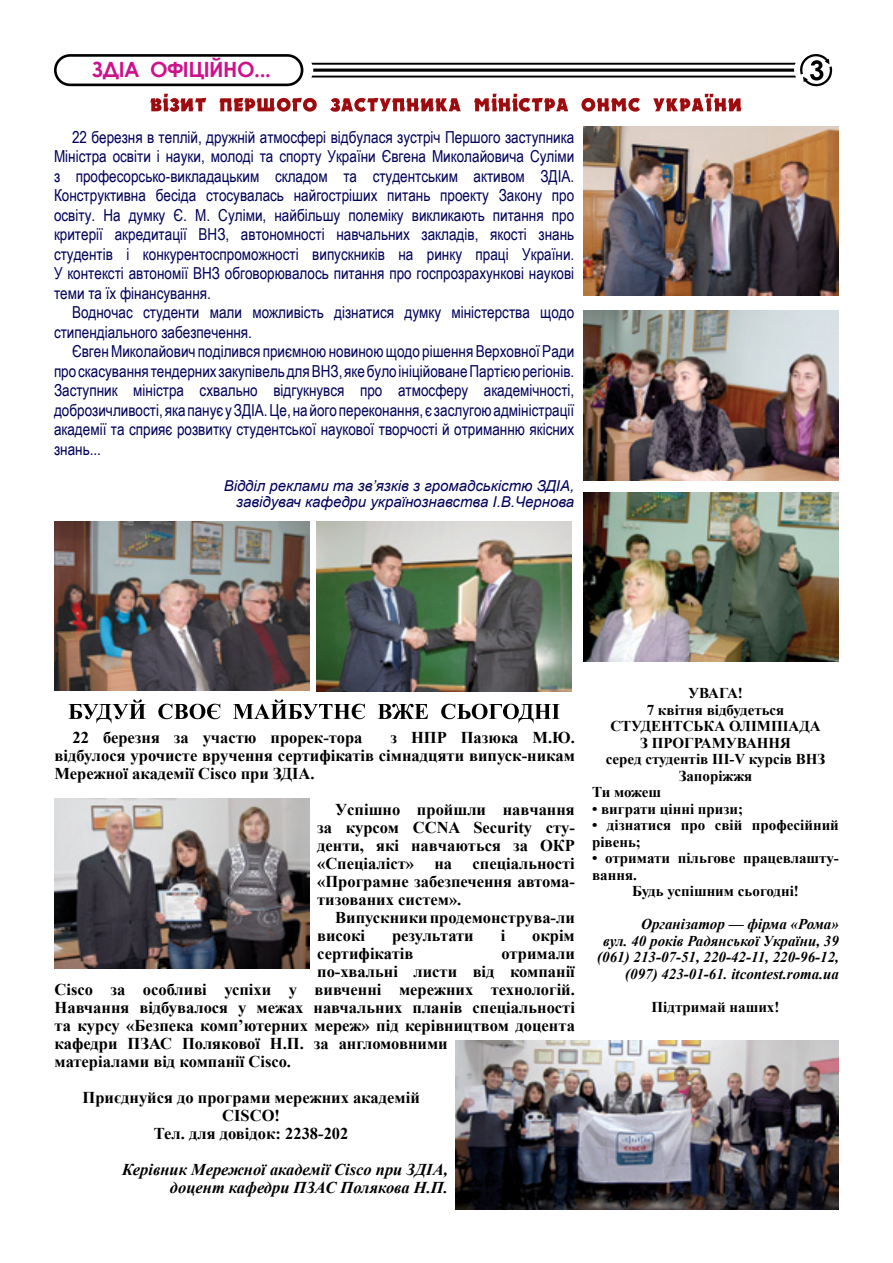
<style>
.page{position:relative;width:893px;height:1263px;background:#fff}
.page>*{position:absolute;margin:0;border:0;box-sizing:border-box;transform-origin:0 0}
.t1{font:700 21px "Century Gothic";letter-spacing:-.02em;color:#ce128c}
.t2{font:16.5px/19.5px "Arial Narrow";color:#000059;text-align:justify}
.t3{font:700 16.5px/18px "Times New Roman";color:#000;text-align:justify}
.t4{font:italic 700 16.5px/18px "Times New Roman";color:#000;text-align:right}
.t5{font:700 15px/16.5px "Times New Roman";color:#000}
.t6{font:italic 700 15px/16.5px "Times New Roman";color:#000;text-align:right}
.t7{font:italic 15px/16.5px "Arial";color:#000059;text-align:right}
</style>
<div class="page">
<svg style="left:54px;top:54px;width:249px;height:32px"></svg>
<svg style="left:311px;top:54px;width:521px;height:32px"></svg>
<img style="left:583px;top:126px;width:256px;height:170px">
<img style="left:316px;top:521px;width:255px;height:170px">
<img style="left:54px;top:521px;width:255px;height:170px">
<img style="left:583px;top:311px;width:256px;height:169px">
<img style="left:583px;top:492px;width:256px;height:169px">
<img style="left:54px;top:798px;width:255px;height:170px">
<img style="left:455px;top:1040px;width:383px;height:169px">
<svg style="left:68px;top:699px;width:492px;height:24px"></svg>
<svg style="left:150px;top:94px;width:591px;height:18px"></svg>
<p class="t1" style="left:92px;top:54px;width:180px">ЗДІА ОФІЦІЙНО...</p>
<p class="t2" style="left:54px;top:126px;width:522px;text-indent:18px">22 березня в теплій, дружній атмосфері відбулася зустріч Першого заступника Міністра освіти і науки, молоді та спорту України Євгена Миколайовича Суліми з професорсько-викладацьким складом та студентським активом ЗДІА.<br>Конструктивна бесіда стосувалась найгостріших питань проекту Закону про освіту. На думку Є. М. Суліми, найбільшу полеміку викликають питання про критерії акредитації ВНЗ, автономності навчальних закладів, якості знань студентів і конкурентоспроможності випускників на ринку праці України.<br>У контексті автономії ВНЗ обговорювалось питання про госпрозрахункові наукові теми та їх фінансування.</p>
<p class="t2" style="left:54px;top:302px;width:522px;text-indent:18px">Водночас студенти мали можливість дізнатися думку міністерства щодо стипендіального забезпечення.</p>
<p class="t2" style="left:54px;top:341px;width:522px;text-indent:18px">Євген Миколайович поділився приємною новиною щодо рішення Верховної Ради про скасування тендерних закупівель для ВНЗ, яке було ініційоване Партією регіонів.<br>Заступник міністра схвально відгукнувся про атмосферу академічності, доброзичливості, яка панує у ЗДІА. Це, на його переконання, є заслугою адміністрації академії та сприяє розвитку студентської наукової творчості й отриманню якісних знань...</p>
<p class="t7" style="left:224px;top:477px;width:352px">Відділ реклами та зв’язків з громадськістю ЗДІА, завідувач кафедри українознавства І.В.Чернова</p>
<p class="t3" style="left:55px;top:727px;width:522px;text-indent:336px">з НПР Пазюка М.Ю. відбулося урочисте вручення сертифікатів сімнадцяти випуск-никам Мережної академії Cisco при ЗДІА.</p>
<p class="t3" style="left:317px;top:799px;width:259px;text-indent:18px">Успішно пройшли навчання за курсом CCNA Security сту&shy;денти, які навчаються за ОКР «Спеціаліст» на спеціальності «Програмне забезпечення автома&shy;тизованих систем».</p>
<p class="t3" style="left:317px;top:908px;width:259px;text-indent:18px">Випускники продемонструва-ли високі</p>
<p class="t3" style="left:73px;top:727px;width:291px">22 березня за участю прорек-тора</p>
<p class="t3" style="left:392px;top:926px;width:83px">результати</p>
<p class="t3" style="left:501px;top:926px;width:6px">і</p>
<p class="t3" style="left:532px;top:926px;width:44px">окрім</p>
<p class="t3" style="left:317px;top:944px;width:98px">сертифікатів</p>
<p class="t3" style="left:502px;top:944px;width:75px">отримали</p>
<p class="t3" style="left:317px;top:962px;width:259px">по-хвальні листи від компанії</p>
<p class="t3" style="left:55px;top:980px;width:522px">Cisco за особливі успіхи у вивченні мережних технологій.</p>
<p class="t3" style="left:55px;top:998px;width:522px">Навчання відбувалося у межах навчальних планів спеціальності</p>
<p class="t3" style="left:55px;top:1016px;width:522px">та курсу «Безпека комп’ютерних мереж» під керівництвом доцента</p>
<p class="t3" style="left:55px;top:1034px;width:395px">кафедри ПЗАС Полякової Н.П. за англомовними</p>
<p class="t3" style="left:55px;top:1052px;width:238px">матеріалами від компанії Cisco.</p>
<p class="t3" style="left:83px;top:1088px;width:339px;text-align:center">Приєднуйся до програми мережних академій<br>CISCO!<br>Тел. для довідок: 2238-202</p>
<p class="t4" style="left:122px;top:1159px;width:327px">Керівник Мережної академії Cisco при ЗДІА, доцент кафедри ПЗАС Полякова Н.П.</p>
<p class="t5" style="left:688px;top:685px;width:56px">УВАГА!</p>
<p class="t5" style="left:647px;top:701px;width:139px">7 квітня відбудеться</p>
<p class="t5" style="left:610px;top:718px;width:212px">СТУДЕНТСЬКА ОЛІМПІАДА</p>
<p class="t5" style="left:640px;top:734px;width:152px">З ПРОГРАМУВАННЯ</p>
<p class="t5" style="left:606px;top:751px;width:221px">серед студентів ІІІ-V курсів ВНЗ</p>
<p class="t5" style="left:679px;top:767px;width:75px">Запоріжжя</p>
<p class="t5" style="left:592px;top:784px;width:71px">Ти можеш</p>
<p class="t5" style="left:592px;top:800px;width:153px">• виграти цінні призи;</p>
<p class="t5" style="left:592px;top:817px;width:248px">• дізнатися про свій професійний рівень;</p>
<p class="t5" style="left:592px;top:850px;width:248px">• отримати пільгове працевлашту-</p>
<p class="t5" style="left:592px;top:866px;width:46px">вання.</p>
<p class="t5" style="left:632px;top:883px;width:168px">Будь успішним сьогодні!</p>
<p class="t6" style="left:597px;top:915px;width:243px">Організатор — фірма «Рома»<br>вул. 40 років Радянської України, 39 (061) 213-07-51, 220-42-11, 220-96-12, (097) 423-01-61. itcontest.roma.ua</p>
<p class="t5" style="left:652px;top:998px;width:129px">Підтримай наших!</p>
</div>
